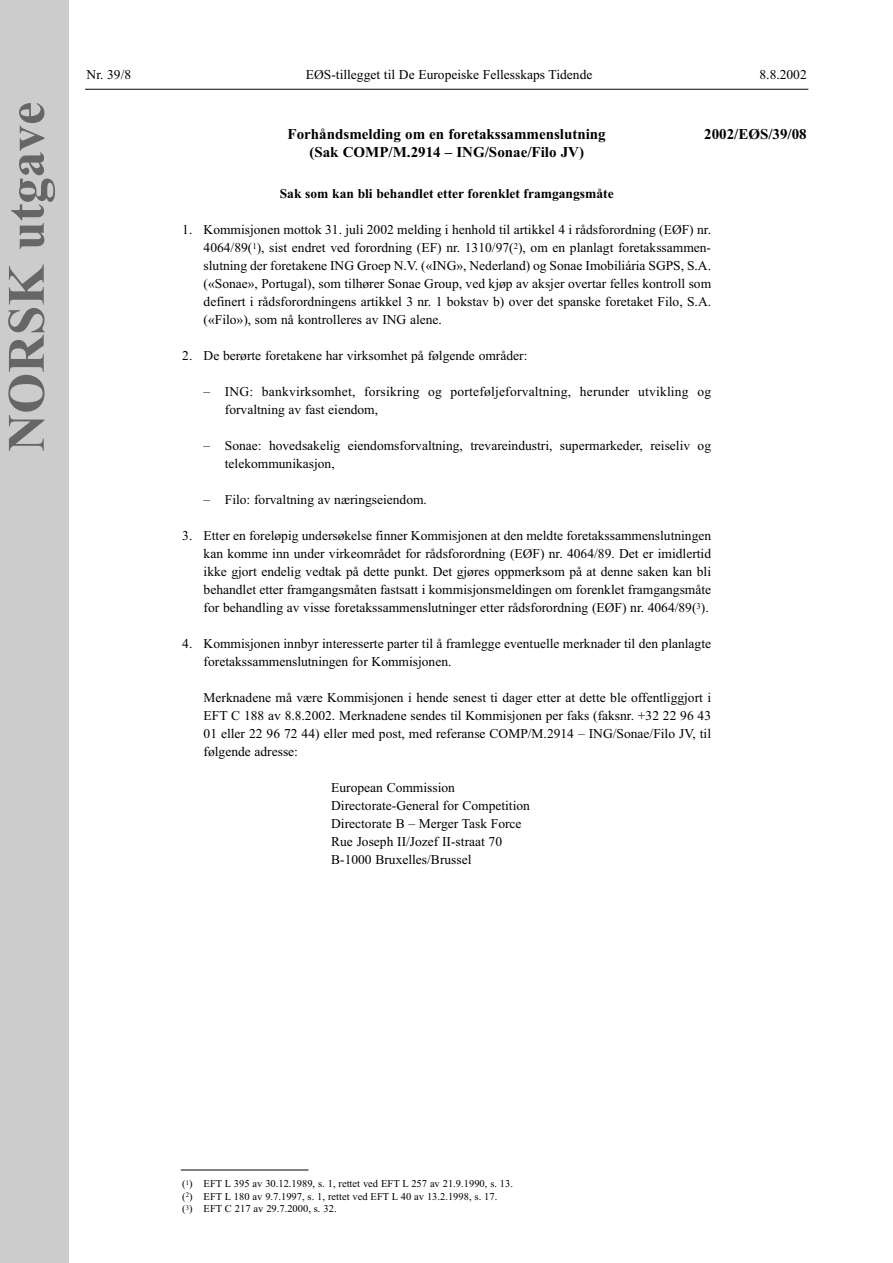
<style>
.page{position:relative;width:893px;height:1263px;background:#fff}
.page>*{position:absolute;margin:0;border:0;box-sizing:border-box;transform-origin:0 0}
.t1{font:700 52.5px "Times New Roman";color:#666}
.t2{font:700 15px/18px "Times New Roman";color:#000;text-align:center}
.t3{font:13.5px/18px "Times New Roman";color:#000}
.t4{font:700 13.5px "Times New Roman";color:#000}
.t5{font:10.5px/12.6px "Times New Roman";color:#000}
</style>
<div class="page">
<hr style="left:85px;top:89px;width:723px;height:1px;background:#000">
<div style="left:0;top:0;width:68px;height:1263px;background:#ccc"></div>
<hr style="left:181px;top:1170px;width:127px;height:1px;background:#000">
<h1 class="t1" style="left:9px;top:452px;width:351px;rotate:-90deg">NORSK utgave</h1>
<p class="t3" style="left:87px;top:67px;width:46px">Nr. 39/8</p>
<p class="t3" style="left:306px;top:67px;width:288px">EØS-tillegget til De Europeiske Fellesskaps Tidende</p>
<p class="t3" style="left:759px;top:67px;width:49px">8.8.2002</p>
<p class="t2" style="left:287px;top:127px;width:319px">Forhåndsmelding om en foretakssammenslutning (Sak COMP/M.2914 – ING/Sonae/Filo JV)</p>
<p class="t4" style="left:280px;top:189px;width:335px">Sak som kan bli behandlet etter forenklet framgangsmåte</p>
<p class="t3" style="left:203px;top:222px;width:509px;text-align:justify;text-indent:-21px">1. Kommisjonen mottok 31. juli 2002 melding i henhold til artikkel 4 i rådsforordning (EØF) nr.<br>4064/89(<sup>1</sup>), sist endret ved forordning (EF) nr. 1310/97(<sup>2</sup>), om en planlagt foretakssammen&shy;slutning der foretakene ING Groep N.V. («ING», Nederland) og Sonae Imobiliária SGPS, S.A. («Sonae», Portugal), som tilhører Sonae Group, ved kjøp av aksjer overtar felles kontroll som definert i rådsforordningens artikkel 3 nr. 1 bokstav b) over det spanske foretaket Filo, S.A. («Filo»), som nå kontrolleres av ING alene.</p>
<p class="t3" style="left:182px;top:348px;width:346px">2. De berørte foretakene har virksomhet på følgende områder:</p>
<p class="t3" style="left:225px;top:384px;width:487px;text-indent:-21px">– ING: bankvirksomhet, forsikring og porteføljeforvaltning, herunder utvikling og forvaltning av fast eiendom,</p>
<p class="t3" style="left:225px;top:438px;width:488px;text-indent:-21px">– Sonae: hovedsakelig eiendomsforvaltning, trevareindustri, supermarkeder, reiseliv og telekommunikasjon,</p>
<p class="t3" style="left:203px;top:492px;width:225px">– Filo: forvaltning av næringseiendom.</p>
<p class="t3" style="left:203px;top:528px;width:509px;text-align:justify;text-indent:-21px">3. Etter en foreløpig undersøkelse finner Kommisjonen at den meldte foretakssammenslutningen kan komme inn under virkeområdet for rådsforordning (EØF) nr. 4064/89. Det er imidlertid ikke gjort endelig vedtak på dette punkt. Det gjøres oppmerksom på at denne saken kan bli behandlet etter framgangsmåten fastsatt i kommisjonsmeldingen om forenklet framgangsmåte for behandling av visse foretakssammenslutninger etter rådsforordning (EØF) nr. 4064/89(<sup>3</sup>).</p>
<p class="t3" style="left:203px;top:636px;width:509px;text-indent:-21px">4. Kommisjonen innbyr interesserte parter til å framlegge eventuelle merknader til den planlagte foretakssammenslutningen for Kommisjonen.</p>
<p class="t3" style="left:203px;top:690px;width:509px;text-align:justify">Merknadene må være Kommisjonen i hende senest ti dager etter at dette ble offentliggjort i EFT C 188 av 8.8.2002. Merknadene sendes til Kommisjonen per faks (faksnr. +32 22 96 43<br>01 eller 22 96 72 44) eller med post, med referanse COMP/M.2914 – ING/Sonae/Filo JV, til følgende adresse:</p>
<p class="t3" style="left:331px;top:780px;width:200px">European Commission<br>Directorate-General for Competition<br>Directorate B – Merger Task Force<br>Rue Joseph II/Jozef II-straat 70<br>B-1000 Bruxelles/Brussel</p>
<p class="t2" style="left:704px;top:127px;width:104px">2002/EØS/39/08</p>
<p class="t5" style="left:182px;top:1178px;width:332px">(<sup>1</sup>) EFT L 395 av 30.12.1989, s. 1, rettet ved EFT L 257 av 21.9.1990, s. 13. (<sup>2</sup>) EFT L 180 av 9.7.1997, s. 1, rettet ved EFT L 40 av 13.2.1998, s. 17.<br>(<sup>3</sup>) EFT C 217 av 29.7.2000, s. 32.</p>
</div>
